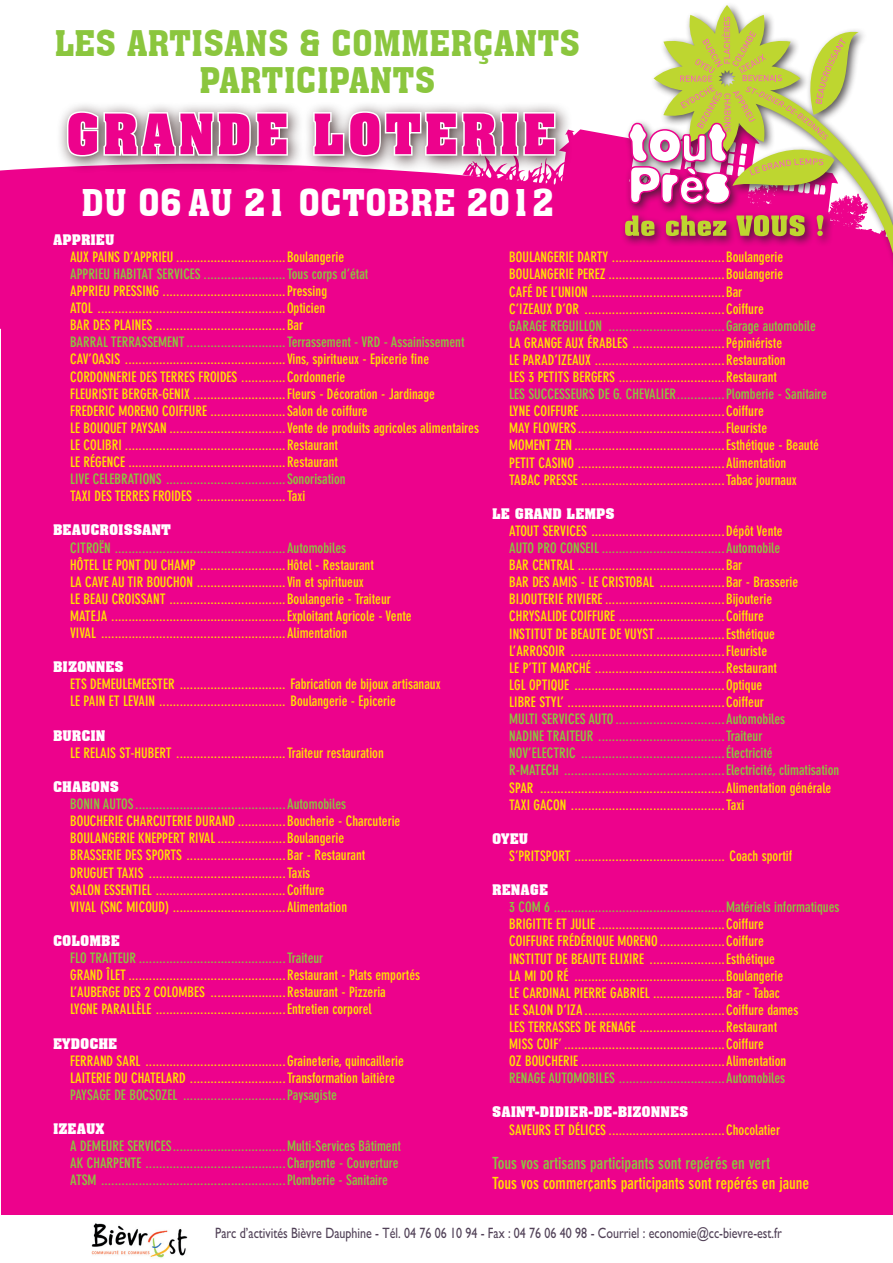
<style>
.page{position:relative;width:893px;height:1263px;background:#fff}
.page>*{position:absolute;margin:0;border:0;box-sizing:border-box;transform-origin:0 0}
.t1{font:700 54.6px "Aachen BT";letter-spacing:.06em;color:#ed028c;scale:.96 1}
.t2{font:36px "Aachen BT";color:#fff}
.t3{font:34.5px/37.5px "Aachen BT";color:#8bc63e;text-align:center}
.t4{font:700 condensed 16.5px "DIN Neuzeit Grotesk";color:#ffe101}
.t5{font:700 condensed 16.5px "DIN Neuzeit Grotesk";color:#8bc63e}
.t6{font:15px "Gill";color:#514157;scale:.8 1}
.t7{font:700 condensed 14.25px/17.1px "DIN Neuzeit Grotesk";color:#ffe101}
.t8{font:700 condensed 14.25px/17.1px "DIN Neuzeit Grotesk";color:#8bc63e}
.t9{font:700 14.25px "Aachen BT";color:#fff}
</style>
<div class="page">
<div style="left:1px;top:300px;width:891px;height:915px;background:#ed028c"></div>
<div style="left:0;top:129px;width:893px;height:200px;background:#ed028c"></div>
<div style="left:620px;top:1px;width:273px;height:274px;background:#231f20;opacity:.75"></div>
<svg style="left:654px;top:5px;width:239px;height:260px"></svg>
<svg style="left:625px;top:215px;width:29px;height:21px"></svg>
<svg style="left:666px;top:215px;width:60px;height:21px"></svg>
<svg style="left:736px;top:215px;width:69px;height:21px"></svg>
<svg style="left:817px;top:215px;width:6px;height:21px"></svg>
<svg style="left:628px;top:17px;width:234px;height:188px"></svg>
<img style="left:91px;top:1223px;width:97px;height:35px">
<div style="left:56px;top:100px;width:517px;height:73px;background:#1a0000;opacity:.75"></div>
<svg style="left:65px;top:110px;width:224px;height:48px"></svg>
<svg style="left:312px;top:110px;width:245px;height:48px"></svg>
<h3 class="t3" style="left:54px;top:24px;width:527px">LES ARTISANS &amp; COMMERÇANTS<br>PARTICIPANTS</h3>
<h1 class="t1" style="left:66px;top:100px;width:512px">GRANDE LOTERIE</h1>
<h2 class="t2" style="left:81px;top:180px;width:474px">DU 06 AU 21 OCTOBRE 2012</h2>
<p class="t9" style="left:53px;top:231px;width:63px">APPRIEU</p>
<p class="t7" style="left:70px;top:248px;width:275px">AUX PAINS D’APPRIEU ................................Boulangerie</p>
<p class="t8" style="left:70px;top:265px;width:300px">APPRIEU HABITAT SERVICES ........................Tous corps d’état</p>
<p class="t7" style="left:70px;top:282px;width:258px">APPRIEU PRESSING ....................................Pressing<br>ATOL .......................................................Opticien<br>BAR DES PLAINES ......................................Bar</p>
<p class="t8" style="left:70px;top:333px;width:396px">BARRAL TERRASSEMENT .............................Terrassement - VRD - Assainissement</p>
<p class="t7" style="left:70px;top:351px;width:410px">CAV’OASIS ...............................................Vins, spiritueux - Epicerie fine CORDONNERIE DES TERRES FROIDES .............Cordonnerie<br>FLEURISTE BERGER-GENIX ...........................Fleurs - Décoration - Jardinage FREDERIC MORENO COIFFURE ......................Salon de coiffure<br>LE BOUQUET PAYSAN ..................................Vente de produits agricoles alimentaires LE COLIBRI ...............................................Restaurant<br>LE RÉGENCE ..............................................Restaurant</p>
<p class="t8" style="left:70px;top:470px;width:277px">LIVE CELEBRATIONS ...................................Sonorisation</p>
<p class="t7" style="left:70px;top:487px;width:237px">TAXI DES TERRES FROIDES ..........................Taxi</p>
<p class="t9" style="left:53px;top:521px;width:119px">BEAUCROISSANT</p>
<p class="t8" style="left:70px;top:539px;width:277px">CITROËN ..................................................Automobiles</p>
<p class="t7" style="left:70px;top:556px;width:343px">HÔTEL LE PONT DU CHAMP .........................Hôtel - Restaurant<br>LA CAVE AU TIR BOUCHON ..........................Vin et spiritueux<br>LE BEAU CROISSANT ..................................Boulangerie - Traiteur MATEJA ...................................................Exploitant Agricole - Vente VIVAL ......................................................Alimentation</p>
<p class="t9" style="left:53px;top:658px;width:72px">BIZONNES</p>
<p class="t7" style="left:70px;top:675px;width:372px">ETS DEMEULEMEESTER ............................... Fabrication de bijoux artisanaux<br>LE PAIN ET LEVAIN ..................................... Boulangerie - Epicerie</p>
<p class="t9" style="left:53px;top:726px;width:54px">BURCIN</p>
<p class="t7" style="left:70px;top:744px;width:315px">LE RELAIS ST-HUBERT ................................Traiteur restauration</p>
<p class="t9" style="left:53px;top:778px;width:67px">CHABONS</p>
<p class="t8" style="left:70px;top:795px;width:277px">BONIN AUTOS ............................................Automobiles</p>
<p class="t7" style="left:70px;top:812px;width:332px">BOUCHERIE CHARCUTERIE DURAND ..............Boucherie - Charcuterie BOULANGERIE KNEPPERT RIVAL....................Boulangerie<br>BRASSERIE DES SPORTS .............................Bar - Restaurant DRUGUET TAXIS ........................................Taxis<br>SALON ESSENTIEL ......................................Coiffure<br>VIVAL (SNC MICOUD) .................................Alimentation</p>
<p class="t9" style="left:53px;top:932px;width:68px">COLOMBE</p>
<p class="t8" style="left:70px;top:949px;width:255px">FLO TRAITEUR ...........................................Traiteur</p>
<p class="t7" style="left:70px;top:966px;width:351px">GRAND ÎLET ..............................................Restaurant - Plats emportés<br>L’AUBERGE DES 2 COLOMBES ......................Restaurant - Pizzeria<br>LYGNE PARALLÈLE ......................................Entretien corporel</p>
<p class="t9" style="left:53px;top:1034px;width:66px">EYDOCHE</p>
<p class="t7" style="left:70px;top:1052px;width:335px">FERRAND SARL .........................................Graineterie, quincaillerie<br>LAITERIE DU CHATELARD ............................Transformation laitière</p>
<p class="t8" style="left:70px;top:1086px;width:268px">PAYSAGE DE BOCSOZEL ..............................Paysagiste</p>
<p class="t9" style="left:53px;top:1120px;width:53px">IZEAUX</p>
<p class="t8" style="left:70px;top:1137px;width:332px">A DEMEURE SERVICES.................................Multi-Services Bâtiment<br>AK CHARPENTE .........................................Charpente - Couverture<br>ATSM ......................................................Plomberie - Sanitaire</p>
<p class="t7" style="left:509px;top:249px;width:275px">BOULANGERIE DARTY .................................Boulangerie BOULANGERIE PEREZ ..................................Boulangerie CAFÉ DE L’UNION .......................................Bar C’IZEAUX D’OR .........................................Coiffure</p>
<p class="t8" style="left:509px;top:317px;width:308px">GARAGE REGUILLON ..................................Garage automobile</p>
<p class="t7" style="left:509px;top:334px;width:278px">LA GRANGE AUX ÉRABLES ...........................Pépiniériste<br>LE PARAD’IZEAUX ......................................Restauration<br>LES 3 PETITS BERGERS ...............................Restaurant</p>
<p class="t8" style="left:509px;top:385px;width:319px">LES SUCCESSEURS DE G. CHEVALIER..............Plomberie - Sanitaire</p>
<p class="t7" style="left:509px;top:402px;width:311px">LYNE COIFFURE ..........................................Coiffure<br>MAY FLOWERS...........................................Fleuriste<br>MOMENT ZEN ............................................Esthétique - Beauté PETIT CASINO ...........................................Alimentation TABAC PRESSE ..........................................Tabac journaux</p>
<p class="t9" style="left:492px;top:505px;width:124px">LE GRAND LEMPS</p>
<p class="t7" style="left:509px;top:522px;width:275px">ATOUT SERVICES .......................................Dépôt Vente</p>
<p class="t8" style="left:509px;top:539px;width:272px">AUTO PRO CONSEIL ....................................Automobile</p>
<p class="t7" style="left:509px;top:556px;width:290px">BAR CENTRAL ...........................................Bar<br>BAR DES AMIS - LE CRISTOBAL ...................Bar - Brasserie BIJOUTERIE RIVIERE ...................................Bijouterie CHRYSALIDE COIFFURE ...............................Coiffure INSTITUT DE BEAUTE DE VUYST ....................Esthétique L’ARROSOIR .............................................Fleuriste<br>LE P’TIT MARCHÉ ......................................Restaurant<br>LGL OPTIQUE ............................................Optique<br>LIBRE STYL’ ..............................................Coiffeur</p>
<p class="t8" style="left:509px;top:710px;width:332px">MULTI SERVICES AUTO ................................Automobiles<br>NADINE TRAITEUR .....................................Traiteur<br>NOV’ELECTRIC ..........................................Électricité<br>R-MATECH ...............................................Electricité, climatisation</p>
<p class="t7" style="left:509px;top:779px;width:324px">SPAR ......................................................Alimentation générale<br>TAXI GACON .............................................Taxi</p>
<p class="t9" style="left:492px;top:830px;width:37px">OYEU</p>
<p class="t7" style="left:509px;top:847px;width:284px">S’PRITSPORT ............................................ Coach sportif</p>
<p class="t9" style="left:492px;top:881px;width:57px">RENAGE</p>
<p class="t8" style="left:509px;top:898px;width:332px">3 COM 6 ..................................................Matériels informatiques</p>
<p class="t7" style="left:509px;top:915px;width:291px">BRIGITTE ET JULIE .....................................Coiffure COIFFURE FRÉDÉRIQUE MORENO ...................Coiffure INSTITUT DE BEAUTE ELIXIRE ......................Esthétique<br>LA MI DO RÉ ............................................Boulangerie<br>LE CARDINAL PIERRE GABRIEL .....................Bar - Tabac<br>LE SALON D’IZA .........................................Coiffure dames LES TERRASSES DE RENAGE .........................Restaurant MISS COIF’ ...............................................Coiffure<br>OZ BOUCHERIE ..........................................Alimentation</p>
<p class="t8" style="left:509px;top:1069px;width:277px">RENAGE AUTOMOBILES ...............................Automobiles</p>
<p class="t9" style="left:492px;top:1103px;width:198px">SAINT-DIDIER-DE-BIZONNES</p>
<p class="t7" style="left:509px;top:1121px;width:272px">SAVEURS ET DÉLICES ..................................Chocolatier</p>
<p class="t5" style="left:492px;top:1153px;width:279px">Tous vos artisans participants sont repérés en vert</p>
<p class="t4" style="left:492px;top:1173px;width:319px">Tous vos commerçants participants sont repérés en jaune</p>
<p class="t6" style="left:215px;top:1224px;width:710px">Parc d’activités Bièvre Dauphine - Tél. 04 76 06 10 94 - Fax : 04 76 06 40 98 - Courriel : economie@cc-bievre-est.fr</p>
</div>
